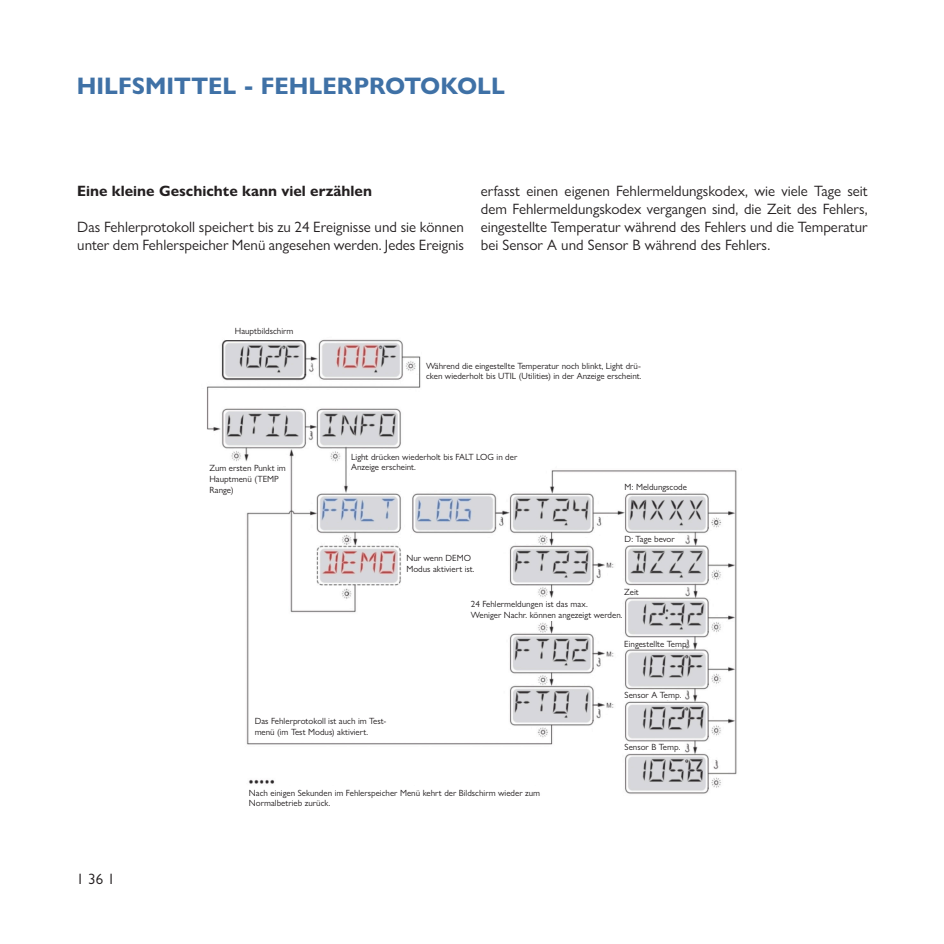
<style>
.page{position:relative;width:944px;height:944px;background:#fff}
.page>*{position:absolute;margin:0;border:0;box-sizing:border-box;transform-origin:0 0}
.t1{font:700 24px "Gill Sans Nova";color:#3f71a6}
.t2{font:15px/18px "Gill Sans Nova";color:#231f20}
.t3{font:700 15px "Gill Sans Nova";color:#231f20}
.t4{font:9px/10.8px "Gill Sans Nova";color:#231f20}
</style>
<div class="page">
<img style="left:207px;top:339px;width:530px;height:455px">
<div style="left:225px;top:329px;width:83px;height:11px;background:#fff"></div>
<div style="left:422px;top:329px;width:115px;height:67px;background:#fff"></div>
<div style="left:350px;top:449px;width:116px;height:40px;background:#fff"></div>
<div style="left:218px;top:462px;width:54px;height:41px;background:#fff"></div>
<div style="left:402px;top:544px;width:78px;height:41px;background:#fff"></div>
<div style="left:609px;top:480px;width:79px;height:12px;background:#fff"></div>
<div style="left:609px;top:534px;width:68px;height:11px;background:#fff"></div>
<div style="left:609px;top:586px;width:68px;height:9px;background:#fff"></div>
<div style="left:614px;top:638px;width:69px;height:10px;background:#fff"></div>
<div style="left:614px;top:691px;width:69px;height:9px;background:#fff"></div>
<div style="left:614px;top:743px;width:69px;height:10px;background:#fff"></div>
<div style="left:253px;top:708px;width:134px;height:34px;background:#fff"></div>
<div style="left:242px;top:786px;width:297px;height:34px;background:#fff"></div>
<div style="left:492px;top:600px;width:126px;height:20px;background:#fff"></div>
<h1 class="t1" style="left:77px;top:71px;width:430px">HILFSMITTEL - FEHLERPROTOKOLL</h1>
<h2 class="t3" style="left:77px;top:181px;width:296px">Eine kleine Geschichte kann viel erzählen</h2>
<h2 class="t2" style="left:77px;top:218px;width:388px">Das Fehlerprotokoll speichert bis zu 24 Ereignisse und sie können unter dem Fehlerspeicher Menü angesehen werden. Jedes Ereignis</h2>
<p class="t2" style="left:481px;top:182px;width:388px;text-align:justify">erfasst einen eigenen Fehlermeldungskodex, wie viele Tage seit dem Fehlermeldungskodex vergangen sind, die Zeit des Fehlers, eingestellte Temperatur während des Fehlers und die Temperatur bei Sensor A und Sensor B während des Fehlers.</p>
<p class="t4" style="left:235px;top:326px;width:60px">Hauptbildschirm</p>
<p class="t4" style="left:210px;top:462px;width:78px">Zum ersten Punkt im<br>Hauptmenü (TEMP<br>Range)</p>
<p class="t4" style="left:426px;top:360px;width:217px">Während die eingestellte Temperatur noch blinkt, Light drü&shy;cken wiederholt bis UTIL (Utilities) in der Anzeige erscheint.</p>
<p class="t4" style="left:351px;top:451px;width:168px">Light drücken wiederholt bis FALT LOG in der<br>Anzeige erscheint.</p>
<p class="t4" style="left:406px;top:552px;width:70px">Nur wenn DEMO<br>Modus aktiviert ist.</p>
<p class="t4" style="left:625px;top:482px;width:64px">M: Meldungscode</p>
<p class="t4" style="left:625px;top:534px;width:52px">D: Tage bevor</p>
<p class="t4" style="left:624px;top:587px;width:16px">Zeit</p>
<p class="t4" style="left:471px;top:599px;width:153px">24 Fehlermeldungen ist das max.<br>Weniger Nachr. können angezeigt werden.</p>
<p class="t4" style="left:624px;top:638px;width:66px">Eingestellte Temp.</p>
<p class="t4" style="left:625px;top:689px;width:58px">Sensor A Temp.</p>
<h2 class="t2" style="left:77px;top:870px;width:40px">1 36 1</h2>
<p class="t4" style="left:255px;top:715px;width:133px">Das Fehlerprotokoll ist auch im Test&shy;menü (im Test Modus) aktiviert.</p>
<p class="t4" style="left:249px;top:787px;width:293px">Nach einigen Sekunden im Fehlerspeicher Menü kehrt der Bildschirm wieder zum<br>Normalbetrieb zurück.</p>
<p class="t4" style="left:625px;top:741px;width:57px">Sensor B Temp.</p>
</div>
